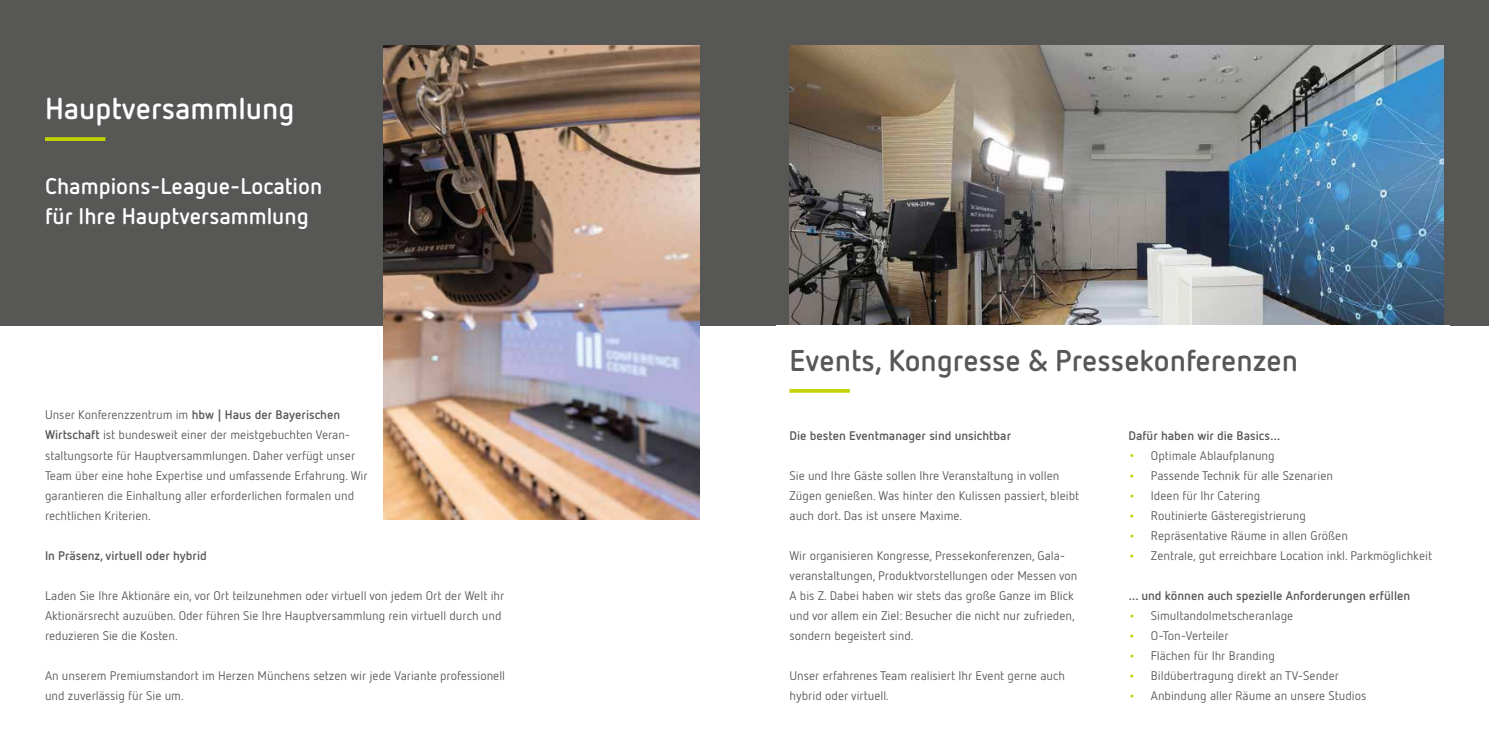
<style>
.page{position:relative;width:1489px;height:745px;background:#fff}
.page>*{position:absolute;margin:0;border:0;box-sizing:border-box;transform-origin:0 0}
.t1{font:700 30px "Netto OT";color:#575756}
.t2{font:700 30px "Netto OT";color:#fff}
.t3{font:700 22.5px/30px "Netto OT";color:#fff}
.t4{font:12.5px/20px "Netto OT";color:#575756}
.t5{font:700 12.5px "Netto OT";color:#575756}
.s1{font-weight:700}
.s2{font-weight:700;color:#c1d100}
</style>
<div class="page">
<div style="left:0;top:0;width:1488px;height:325px;background:#575756"></div>
<img style="left:384px;top:45px;width:315px;height:474px">
<svg style="left:45px;top:137px;width:60px;height:4px"></svg>
<img style="left:789px;top:45px;width:654px;height:280px">
<hr style="left:789px;top:389px;width:60px;height:3px;background:#c2d500">
<h1 class="t2" style="left:45px;top:90px;width:251px">Hauptversammlung</h1>
<h2 class="t3" style="left:45px;top:170px;width:279px">Champions-League-Location für Ihre Hauptversammlung</h2>
<p class="t4" style="left:45px;top:404px;width:324px">Unser Konferenzzentrum im <span class="s1">hbw | Haus der Bayerischen Wirtschaft</span> ist bundesweit einer der meistgebuchten Veran&shy;staltungsorte für Hauptversammlungen. Daher verfügt unser Team über eine hohe Expertise und umfassende Erfahrung. Wir garantieren die Einhaltung aller erforderlichen formalen und rechtlichen Kriterien.</p>
<p class="t5" style="left:45px;top:547px;width:163px">In Präsenz, virtuell oder hybrid</p>
<p class="t4" style="left:45px;top:584px;width:461px">Laden Sie Ihre Aktionäre ein, vor Ort teilzunehmen oder virtuell von jedem Ort der Welt ihr<br>Aktionärsrecht auzuüben. Oder führen Sie Ihre Hauptversammlung rein virtuell durch und reduzieren Sie die Kosten.</p>
<p class="t4" style="left:45px;top:664px;width:461px">An unserem Premiumstandort im Herzen Münchens setzen wir jede Variante professionell und zuverlässig für Sie um.</p>
<h1 class="t1" style="left:789px;top:341px;width:510px">Events, Kongresse &amp; Pressekonferenzen</h1>
<p class="t5" style="left:789px;top:427px;width:223px">Die besten Eventmanager sind unsichtbar</p>
<p class="t4" style="left:789px;top:464px;width:291px">Sie und Ihre Gäste sollen Ihre Veranstaltung in vollen<br>Zügen genießen. Was hinter den Kulissen passiert, bleibt auch dort. Das ist unsere Maxime.</p>
<p class="t4" style="left:789px;top:544px;width:289px">Wir organisieren Kongresse, Pressekonferenzen, Gala&shy;veranstaltungen, Produktvorstellungen oder Messen von A bis Z. Dabei haben wir stets das große Ganze im Blick und vor allem ein Ziel: Besucher die nicht nur zufrieden, sondern begeistert sind.</p>
<p class="t4" style="left:789px;top:664px;width:277px">Unser erfahrenes Team realisiert Ihr Event gerne auch hybrid oder virtuell.</p>
<p class="t5" style="left:1128px;top:427px;width:153px">Dafür haben wir die Basics…</p>
<p class="t4" style="left:1128px;top:444px;width:148px"><span class="s2">•</span> Optimale Ablaufplanung</p>
<p class="t4" style="left:1128px;top:464px;width:206px"><span class="s2">•</span> Passende Technik für alle Szenarien</p>
<p class="t4" style="left:1128px;top:484px;width:133px"><span class="s2">•</span> Ideen für Ihr Catering</p>
<p class="t4" style="left:1128px;top:504px;width:179px"><span class="s2">•</span> Routinierte Gästeregistrierung</p>
<p class="t4" style="left:1128px;top:524px;width:221px"><span class="s2">•</span> Repräsentative Räume in allen Größen</p>
<p class="t4" style="left:1128px;top:544px;width:305px"><span class="s2">•</span> Zentrale, gut erreichbare Location inkl. Parkmöglichkeit</p>
<p class="t5" style="left:1128px;top:587px;width:283px">… und können auch spezielle Anforderungen erfüllen</p>
<p class="t4" style="left:1128px;top:604px;width:166px"><span class="s2">•</span> Simultandolmetscheranlage</p>
<p class="t4" style="left:1128px;top:624px;width:102px"><span class="s2">•</span> O-Ton-Verteiler</p>
<p class="t4" style="left:1128px;top:644px;width:148px"><span class="s2">•</span> Flächen für Ihr Branding</p>
<p class="t4" style="left:1128px;top:664px;width:212px"><span class="s2">•</span> Bildübertragung direkt an TV-Sender</p>
<p class="t4" style="left:1128px;top:684px;width:239px"><span class="s2">•</span> Anbindung aller Räume an unsere Studios</p>
</div>
